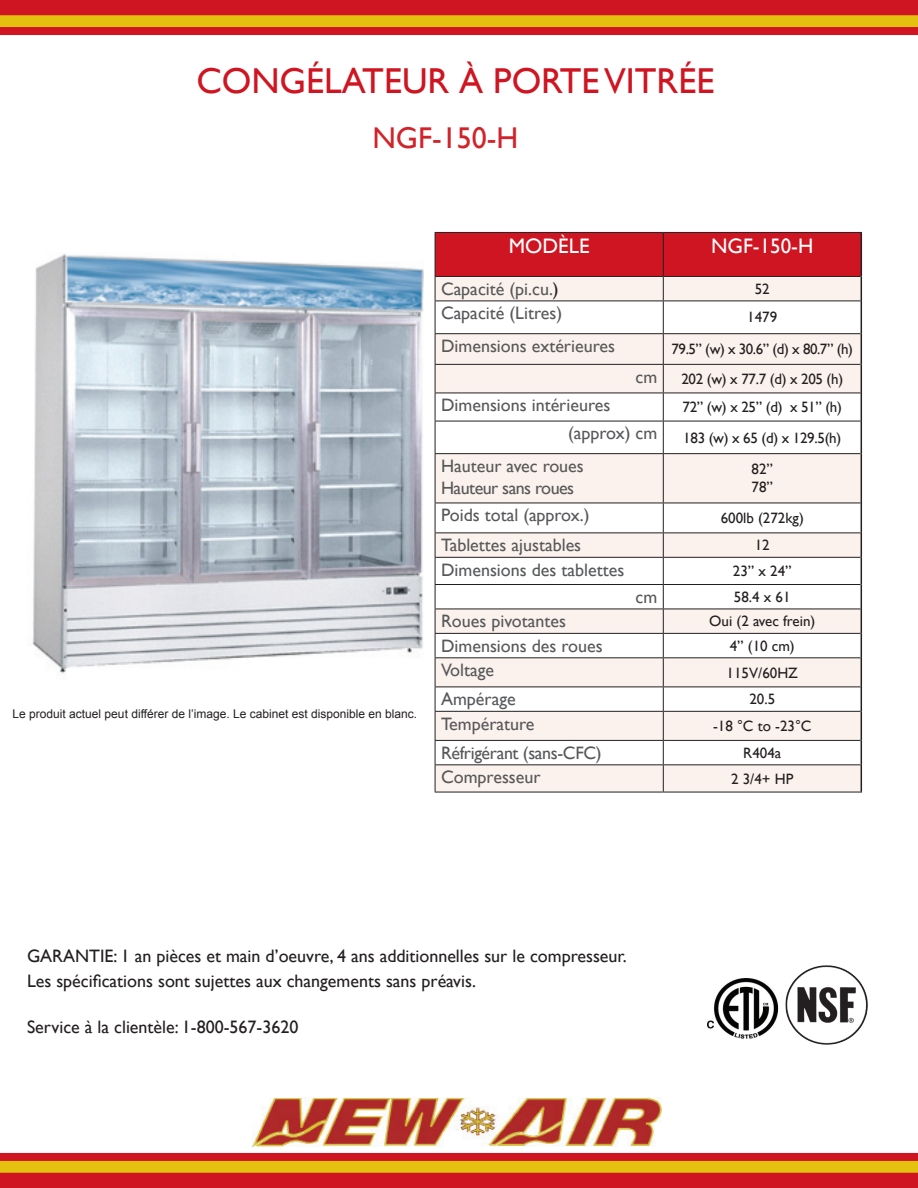
<style>
.page{position:relative;width:918px;height:1188px;background:#fff}
.page>*{position:absolute;margin:0;border:0;box-sizing:border-box;transform-origin:0 0}
.t1{font:36px "Gill Sans";color:#cf1521}
.t2{font:30px "Gill Sans";color:#d1232a}
.t3{font:21px "Gill Sans";color:#fff}
.t4{font:18px "Gill Sans";color:#57585a}
.t5{font:18px "Gill Sans";color:#231f20}
.t6{font:18px/21.6px "Gill Sans";letter-spacing:-.03em;color:#57585a}
.t7{font:18px "Gill Sans";letter-spacing:-.02em;color:#57585a}
.t8{font:15px/18px "Gill Sans";color:#231f20}
.t9{font:12px "Arial";color:#231f20}
.s1{color:#231f20}
</style>
<div class="page">
<svg style="left:0;top:0;width:918px;height:35px;background:#d54e1a"></svg>
<svg style="left:0;top:1153px;width:918px;height:35px;background:#d54e1a"></svg>
<img style="left:251px;top:1097px;width:411px;height:50px">
<img style="left:707px;top:978px;width:72px;height:61px">
<img style="left:785px;top:965px;width:83px;height:80px">
<svg style="left:436px;top:765px;width:425px;height:27px;background:#f4ebe6"></svg>
<svg style="left:436px;top:302px;width:227px;height:91px;fill:#fbf2ed"></svg>
<svg style="left:664px;top:302px;width:197px;height:91px;fill:#fbf2ed"></svg>
<svg style="left:436px;top:394px;width:425px;height:370px"></svg>
<hr style="left:435px;top:301px;width:228px;height:1px;background:#231f20">
<hr style="left:663px;top:301px;width:198px;height:1px;background:#231f20">
<hr style="left:663px;top:301px;width:1px;height:32px;background:#231f20">
<hr style="left:435px;top:333px;width:228px;height:1px;background:#231f20">
<hr style="left:663px;top:333px;width:198px;height:1px;background:#231f20">
<hr style="left:663px;top:334px;width:1px;height:30px;background:#231f20">
<hr style="left:435px;top:364px;width:228px;height:1px;background:#231f20">
<hr style="left:663px;top:364px;width:198px;height:1px;background:#231f20">
<hr style="left:435px;top:393px;width:228px;height:1px;background:#231f20">
<hr style="left:663px;top:393px;width:198px;height:1px;background:#231f20">
<svg style="left:663px;top:365px;width:1px;height:56px"></svg>
<hr style="left:435px;top:421px;width:228px;height:1px;background:#231f20">
<hr style="left:663px;top:421px;width:198px;height:1px;background:#231f20">
<hr style="left:663px;top:421px;width:1px;height:32px;background:#231f20">
<hr style="left:435px;top:453px;width:228px;height:1px;background:#231f20">
<hr style="left:663px;top:453px;width:198px;height:1px;background:#231f20">
<hr style="left:663px;top:454px;width:1px;height:49px;background:#231f20">
<hr style="left:435px;top:503px;width:228px;height:1px;background:#231f20">
<hr style="left:663px;top:503px;width:198px;height:1px;background:#231f20">
<hr style="left:435px;top:532px;width:228px;height:1px;background:#231f20">
<hr style="left:663px;top:532px;width:198px;height:1px;background:#231f20">
<hr style="left:435px;top:557px;width:228px;height:1px;background:#231f20">
<hr style="left:663px;top:557px;width:198px;height:1px;background:#231f20">
<hr style="left:435px;top:584px;width:228px;height:1px;background:#231f20">
<hr style="left:663px;top:584px;width:198px;height:1px;background:#231f20">
<hr style="left:435px;top:609px;width:228px;height:1px;background:#231f20">
<hr style="left:663px;top:609px;width:198px;height:1px;background:#231f20">
<hr style="left:435px;top:633px;width:228px;height:1px;background:#231f20">
<hr style="left:663px;top:633px;width:198px;height:1px;background:#231f20">
<hr style="left:435px;top:657px;width:228px;height:1px;background:#231f20">
<hr style="left:663px;top:657px;width:198px;height:1px;background:#231f20">
<hr style="left:435px;top:687px;width:228px;height:1px;background:#231f20">
<hr style="left:663px;top:687px;width:198px;height:1px;background:#231f20">
<hr style="left:435px;top:711px;width:228px;height:1px;background:#231f20">
<hr style="left:663px;top:711px;width:198px;height:1px;background:#231f20">
<hr style="left:435px;top:740px;width:228px;height:1px;background:#231f20">
<hr style="left:663px;top:740px;width:198px;height:1px;background:#231f20">
<hr style="left:435px;top:764px;width:228px;height:1px;background:#231f20">
<hr style="left:663px;top:764px;width:198px;height:1px;background:#231f20">
<svg style="left:663px;top:503px;width:1px;height:289px"></svg>
<hr style="left:861px;top:301px;width:1px;height:33px;background:#231f20">
<hr style="left:861px;top:334px;width:1px;height:30px;background:#231f20">
<svg style="left:861px;top:364px;width:1px;height:57px"></svg>
<hr style="left:861px;top:421px;width:1px;height:33px;background:#231f20">
<hr style="left:861px;top:454px;width:1px;height:49px;background:#231f20">
<hr style="left:861px;top:503px;width:1px;height:30px;background:#231f20">
<svg style="left:861px;top:533px;width:1px;height:259px"></svg>
<svg style="left:435px;top:232px;width:427px;height:69px;background:#d55f65"></svg>
<hr style="left:435px;top:301px;width:1px;height:32px;background:#231f20">
<hr style="left:435px;top:334px;width:1px;height:30px;background:#231f20">
<svg style="left:435px;top:365px;width:1px;height:56px"></svg>
<hr style="left:435px;top:421px;width:1px;height:32px;background:#231f20">
<hr style="left:435px;top:454px;width:1px;height:49px;background:#231f20">
<svg style="left:435px;top:503px;width:1px;height:289px"></svg>
<hr style="left:435px;top:792px;width:228px;height:1px;background:#231f20">
<hr style="left:663px;top:792px;width:199px;height:1px;background:#231f20">
<img style="left:32px;top:253px;width:391px;height:421px">
<h1 class="t1" style="left:196px;top:60px;width:520px">CONGÉLATEUR À PORTE VITRÉE</h1>
<h2 class="t2" style="left:372px;top:120px;width:147px">NGF-150-H</h2>
<p class="t9" style="left:13px;top:706px;width:406px">Le produit actuel peut différer de l’image. Le cabinet est disponible en blanc.</p>
<p class="t3" style="left:509px;top:234px;width:82px">MODÈLE</p>
<p class="t3" style="left:711px;top:234px;width:104px">NGF-150-H</p>
<p class="t4" style="left:441px;top:278px;width:119px">Capacité (pi.cu.<span class="s1">)</span></p>
<p class="t8" style="left:755px;top:280px;width:17px">52</p>
<p class="t4" style="left:441px;top:303px;width:123px">Capacité (Litres)</p>
<p class="t8" style="left:747px;top:309px;width:31px">1479</p>
<p class="t4" style="left:441px;top:336px;width:175px">Dimensions extérieures</p>
<p class="t8" style="left:672px;top:340px;width:183px">79.5” (w) x 30.6” (d) x 80.7” (h)</p>
<p class="t4" style="left:636px;top:366px;width:23px">cm</p>
<p class="t8" style="left:681px;top:370px;width:163px">202 (w) x 77.7 (d) x 205 (h)</p>
<p class="t4" style="left:441px;top:395px;width:171px">Dimensions intérieures</p>
<p class="t8" style="left:683px;top:398px;width:161px">72” (w) x 25” (d) x 51” (h)</p>
<p class="t4" style="left:568px;top:423px;width:91px">(approx) cm</p>
<p class="t8" style="left:683px;top:429px;width:160px">183 (w) x 65 (d) x 129.5(h)</p>
<p class="t6" style="left:441px;top:456px;width:144px">Hauteur avec roues<br>Hauteur sans roues</p>
<p class="t8" style="left:752px;top:461px;width:23px">82”<br>78”</p>
<p class="t4" style="left:441px;top:505px;width:150px">Poids total (approx.)</p>
<p class="t8" style="left:721px;top:509px;width:85px">600lb (272kg)</p>
<p class="t4" style="left:441px;top:535px;width:142px">Tablettes ajustables</p>
<p class="t8" style="left:755px;top:537px;width:17px">12</p>
<p class="t4" style="left:441px;top:559px;width:185px">Dimensions des tablettes</p>
<p class="t8" style="left:733px;top:562px;width:60px">23” x 24”</p>
<p class="t4" style="left:636px;top:586px;width:23px">cm</p>
<p class="t8" style="left:734px;top:588px;width:58px">58.4 x 61</p>
<p class="t4" style="left:441px;top:611px;width:126px">Roues pivotantes</p>
<p class="t8" style="left:709px;top:613px;width:108px">Oui (2 avec frein)</p>
<p class="t4" style="left:441px;top:635px;width:163px">Dimensions des roues</p>
<p class="t8" style="left:730px;top:637px;width:67px">4” (10 cm)</p>
<p class="t4" style="left:441px;top:660px;width:54px">Voltage</p>
<p class="t8" style="left:727px;top:664px;width:73px">115V/60HZ</p>
<p class="t4" style="left:441px;top:689px;width:76px">Ampérage</p>
<p class="t8" style="left:749px;top:691px;width:27px">20.5</p>
<p class="t4" style="left:441px;top:713px;width:95px">Température</p>
<p class="t8" style="left:713px;top:717px;width:100px">-18 °C to -23°C</p>
<p class="t7" style="left:441px;top:742px;width:162px">Réfrigérant (sans-CFC)</p>
<p class="t8" style="left:743px;top:744px;width:39px">R404a</p>
<p class="t4" style="left:441px;top:767px;width:101px">Compresseur</p>
<p class="t8" style="left:731px;top:770px;width:64px">2 3/4+ HP</p>
<p class="t5" style="left:27px;top:946px;width:601px">GARANTIE: 1 an pièces et main d’oeuvre, 4 ans additionnelles sur le compresseur.</p>
<p class="t5" style="left:27px;top:971px;width:451px">Les spécifications sont sujettes aux changements sans préavis.</p>
<p class="t5" style="left:27px;top:1017px;width:273px">Service à la clientèle: 1-800-567-3620</p>
</div>
